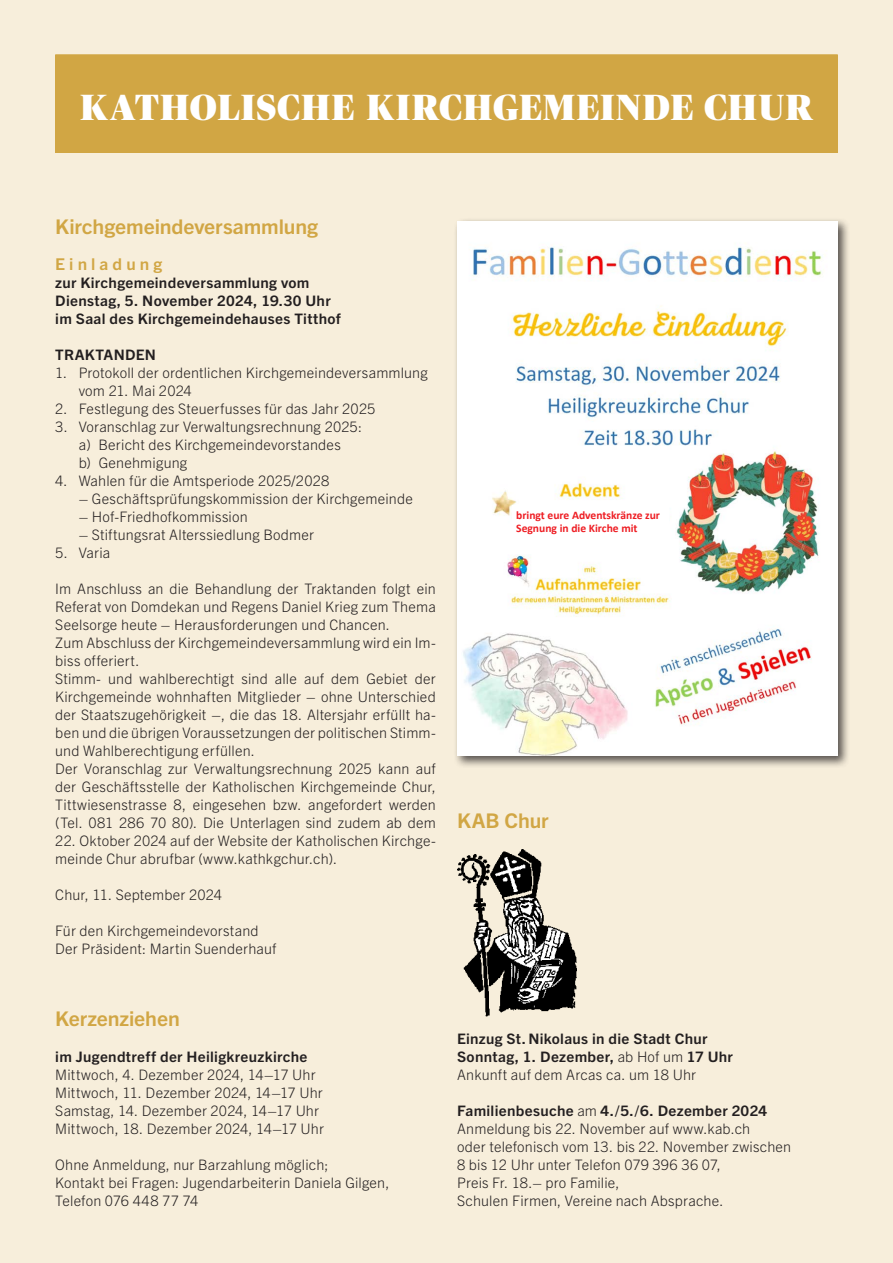
<style>
.page{position:relative;width:893px;height:1263px;background:#f7eedb}
.page>*{position:absolute;margin:0;border:0;box-sizing:border-box;transform-origin:0 0}
.t1{font:900 36.3px "Publico Banner";letter-spacing:.045em;color:#fff}
.t2{font:700 20.25px "Trade Gothic Next LT Pro";letter-spacing:-.005em;color:#d1a644;scale:1.05 1}
.t3{font:700 16.35px "Trade Gothic Next LT Pro";color:#d1a644;scale:1.05 1}
.t4{font:300 14.4px/18px "Trade Gothic Next LT Pro";letter-spacing:.01em;color:#231f20}
.t5{font:700 14.4px/18px "Trade Gothic Next LT Pro";letter-spacing:.02em;color:#231f20;scale:1.05 1}
.t6{font:700 11.55px/13.8px "Calibri";color:#ee1d23}
.s1{font-weight:300}
.s2{font-weight:700}
</style>
<div class="page">
<div style="left:55px;top:55px;width:783px;height:98px;background:#d1a644"></div>
<img style="left:457px;top:849px;width:119px;height:168px">
<div style="left:453px;top:217px;width:397px;height:551px;background:#231f20;opacity:.75"></div>
<div style="left:457px;top:221px;width:381px;height:535px;background:#fff"></div>
<img style="left:463px;top:247px;width:359px;height:508px">
<div style="left:512px;top:506px;width:156px;height:42px;background:#fff"></div>
<h1 class="t1" style="left:80px;top:87px;width:734px">KATHOLISCHE KIRCHGEMEINDE CHUR</h1>
<h2 class="t2" style="left:55px;top:213px;width:252px">Kirchgemeindeversammlung</h2>
<p class="t3" style="left:55px;top:253px;width:103px">E i n l a d u n g</p>
<p class="t5" style="left:55px;top:273px;width:274px">zur Kirchgemeindeversammlung vom<br>Dienstag, 5. November 2024, 19.30 Uhr im Saal des Kirchgemeindehauses Titthof</p>
<p class="t5" style="left:55px;top:345px;width:97px">TRAKTANDEN</p>
<p class="t4" style="left:79px;top:363px;width:351px;text-indent:-23px">1. Protokoll der ordentlichen Kirchgemeindeversammlung vom 21. Mai 2024</p>
<p class="t4" style="left:55px;top:399px;width:322px">2. Festlegung des Steuerfusses für das Jahr 2025</p>
<p class="t4" style="left:79px;top:417px;width:285px;text-indent:-23px">3. Voranschlag zur Verwaltungsrechnung 2025: a) Bericht des Kirchgemeindevorstandes<br>b) Genehmigung</p>
<p class="t4" style="left:55px;top:471px;width:276px">4. Wahlen für die Amtsperiode 2025/2028</p>
<p class="t4" style="left:79px;top:489px;width:336px">– Geschäftsprüfungskommission der Kirchgemeinde</p>
<p class="t4" style="left:79px;top:507px;width:171px">– Hof-Friedhofkommission</p>
<p class="t4" style="left:79px;top:525px;width:237px">– Stiftungsrat Alterssiedlung Bodmer</p>
<p class="t4" style="left:55px;top:543px;width:56px">5. Varia</p>
<p class="t4" style="left:55px;top:579px;width:382px">Im Anschluss an die Behandlung der Traktanden folgt ein Referat von Domdekan und Regens Daniel Krieg zum Thema Seelsorge heute – Herausforderungen und Chancen.<br>Zum Abschluss der Kirchgemeindeversammlung wird ein Im&shy;biss offeriert.<br>Stimm- und wahlberechtigt sind alle auf dem Gebiet der Kirchgemeinde wohnhaften Mitglieder – ohne Unterschied der Staatszugehörigkeit –, die das 18. Altersjahr erfüllt ha&shy;ben und die übrigen Voraussetzungen der politischen Stimm&shy;und Wahlberechtigung erfüllen.<br>Der Voranschlag zur Verwaltungsrechnung 2025 kann auf der Geschäftsstelle der Katholischen Kirchgemeinde Chur, Tittwiesenstrasse 8, eingesehen bzw. angefordert werden (Tel. 081 286 70 80). Die Unterlagen sind zudem ab dem</p>
<p class="t4" style="left:55px;top:831px;width:382px">22. Oktober 2024 auf der Website der Katholischen Kirchge&shy;meinde Chur abrufbar (www.kathkgchur.ch).</p>
<p class="t4" style="left:55px;top:885px;width:168px">Chur, 11. September 2024</p>
<p class="t4" style="left:55px;top:921px;width:223px">Für den Kirchgemeindevorstand<br>Der Präsident: Martin Suenderhauf</p>
<p class="t6" style="left:516px;top:508px;width:145px">bringt eure Adventskränze zur<br>Segnung in die Kirche mit</p>
<h2 class="t2" style="left:457px;top:807px;width:89px">KAB Chur</h2>
<h2 class="t2" style="left:55px;top:1005px;width:120px">Kerzenziehen</h2>
<p class="t5" style="left:55px;top:1047px;width:242px">im Jugendtreff der Heiligkreuzkirche</p>
<p class="t4" style="left:55px;top:1065px;width:270px">Mittwoch, 4. Dezember 2024, 14–17 Uhr Mittwoch, 11. Dezember 2024, 14–17 Uhr Samstag, 14. Dezember 2024, 14–17 Uhr Mittwoch, 18. Dezember 2024, 14–17 Uhr</p>
<p class="t4" style="left:55px;top:1155px;width:336px">Ohne Anmeldung, nur Barzahlung möglich;<br>Kontakt bei Fragen: Jugendarbeiterin Daniela Gilgen,<br>Telefon 076 448 77 74</p>
<p class="t5" style="left:457px;top:1029px;width:264px">Einzug St. Nikolaus in die Stadt Chur<br>Sonntag, 1. Dezember, <span class="s1">ab Hof um</span> 17 Uhr<br><span class="s1">Ankunft auf dem Arcas ca. um 18 Uhr</span></p>
<p class="t4" style="left:457px;top:1101px;width:336px"><span class="s2">Familienbesuche</span> am <span class="s2">4./5./6. Dezember 2024<br></span>Anmeldung bis 22. November auf www.kab.ch<br>oder telefonisch vom 13. bis 22. November zwischen 8 bis 12 Uhr unter Telefon 079 396 36 07,<br>Preis Fr. 18.– pro Familie,<br>Schulen Firmen, Vereine nach Absprache.</p>
</div>
